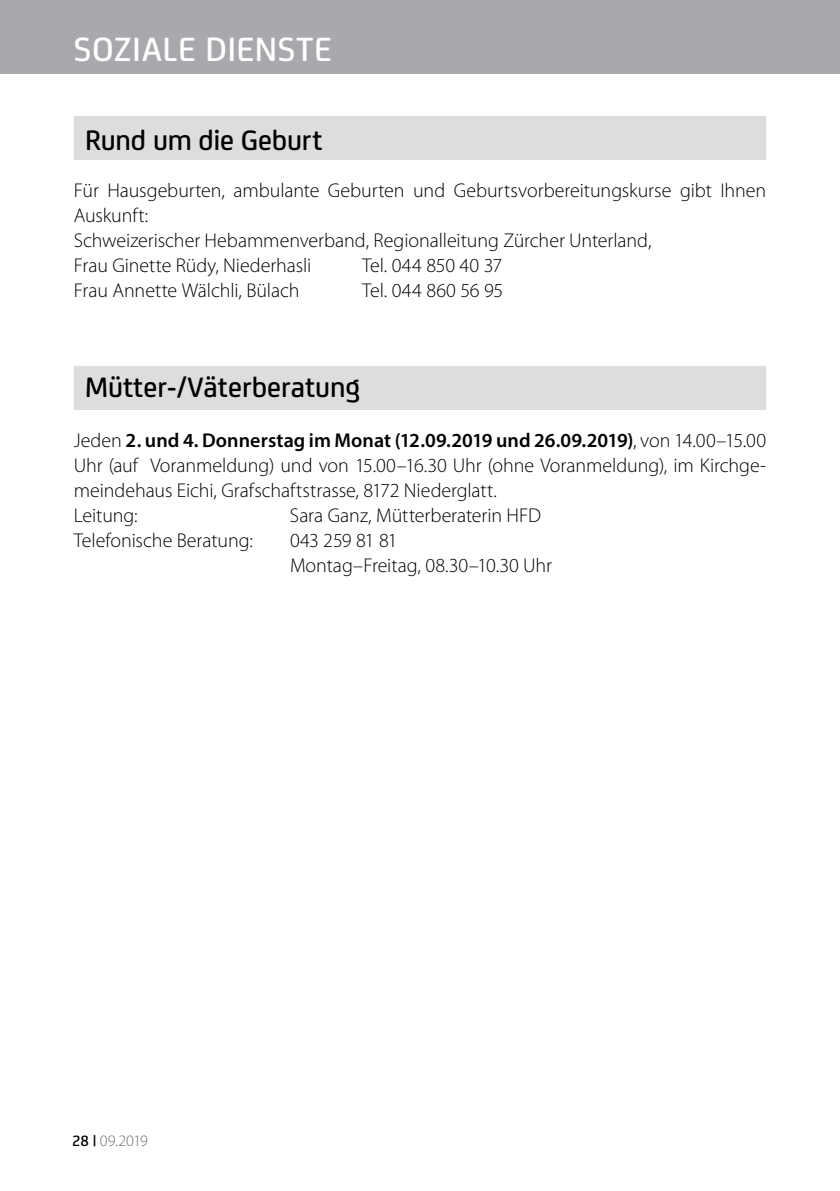
<style>
.page{position:relative;width:840px;height:1191px;background:#fff}
.page>*{position:absolute;margin:0;border:0;box-sizing:border-box;transform-origin:0 0}
.t1{font:500 36px "FS Joey";letter-spacing:.02em;color:#fff}
.t2{font:500 30px "FS Joey";color:#000}
.t3{font:300 20px/25px "Myriad Pro";letter-spacing:-.005em;color:#000}
.t4{font:300 20px "Myriad Pro";letter-spacing:-.04em;color:#000}
.t5{font:300 16px "Myriad Pro";letter-spacing:-.025em;color:#6d6e71}
.s1{font-weight:600}
.s2{font-family:"FS Joey";font-weight:500;color:#000}
</style>
<div class="page">
<div style="left:0;top:0;width:839px;height:74px;background:#a7a9ac"></div>
<div style="left:74px;top:116px;width:691px;height:44px;background:#dcddde"></div>
<div style="left:74px;top:366px;width:691px;height:44px;background:#dcddde"></div>
<h1 class="t1" style="left:74px;top:23px;width:259px">SOZIALE DIENSTE</h1>
<h2 class="t2" style="left:85px;top:119px;width:239px">Rund um die Geburt</h2>
<p class="t3" style="left:74px;top:178px;width:693px">Für Hausgeburten, ambulante Geburten und Geburtsvorbereitungskurse gibt I hnen Auskunft:<br>Schweizerischer Hebammenverband, Regionalleitung Zürcher U nterland,<br>Frau Ginette Rüdy, Niederhasli T</p>
<p class="t3" style="left:370px;top:253px;width:134px">el. 044 850 40 37</p>
<p class="t3" style="left:74px;top:278px;width:263px">Frau Annette Wälchli, Bülach T</p>
<p class="t3" style="left:370px;top:278px;width:135px">el. 044 860 56 95</p>
<h2 class="t2" style="left:85px;top:365px;width:276px">Mütter-/Väterberatung</h2>
<p class="t3" style="left:74px;top:428px;width:693px">Jeden <span class="s1">2. und 4. Donnerstag im Monat (12.09.2019 und 26.09.2019)</span>, von 14.00–15.00<br>U hr (auf Voranmeldung) und von 15.00–16.30 U hr (ohne Voranmeldung), im Kirchge&shy;meindehaus Eichi, Grafschaftstrasse, 8172 Niederglatt.<br>Leitung: S</p>
<p class="t3" style="left:299px;top:503px;width:219px">ara Ganz, Mütterberaterin HFD</p>
<p class="t3" style="left:74px;top:528px;width:180px">Telefonische Beratung:</p>
<p class="t4" style="left:290px;top:528px;width:109px">043 259 81 81</p>
<p class="t3" style="left:74px;top:553px;width:59px">M</p>
<p class="t3" style="left:305px;top:553px;width:248px">ontag–Freitag, 08.30–10.30 U hr</p>
<p class="t5" style="left:72px;top:1131px;width:77px"><span class="s2">28 |</span> 09.2019</p>
</div>
